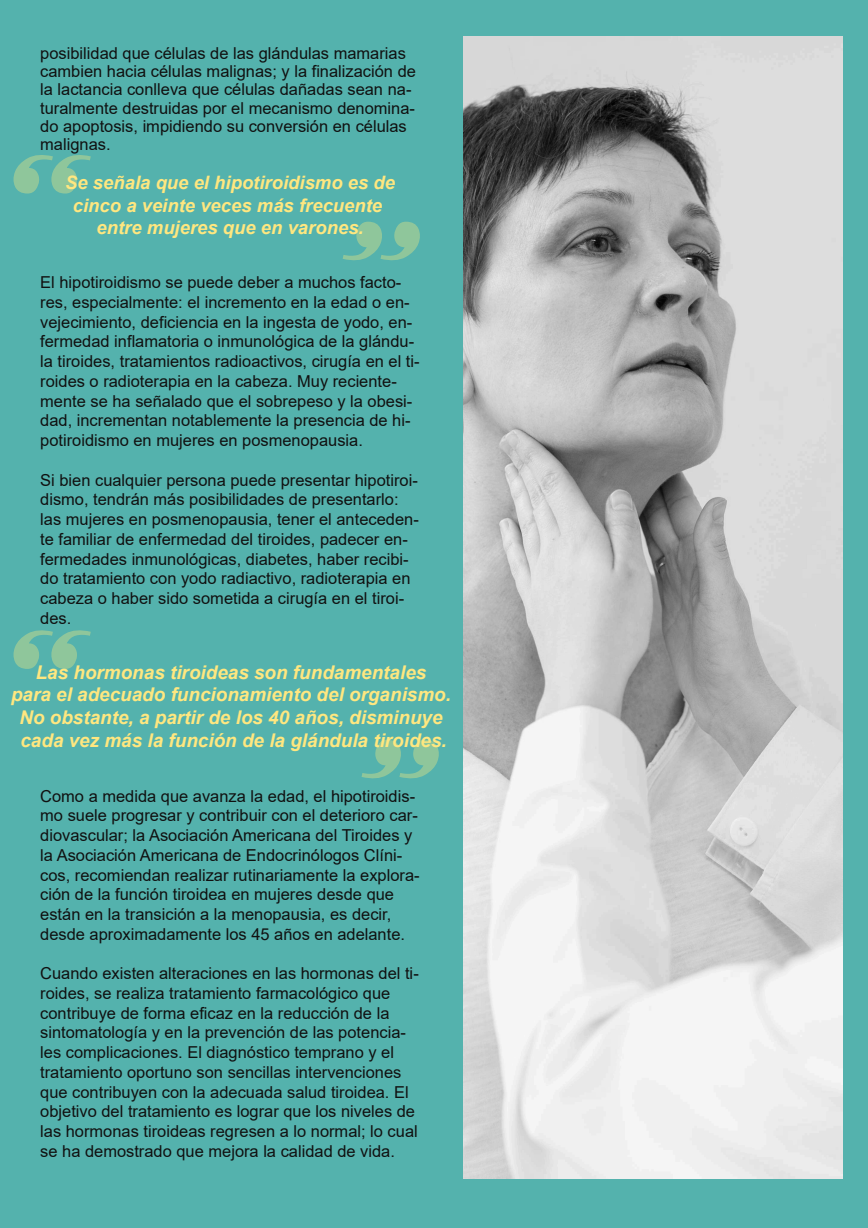
<style>
.page{position:relative;width:868px;height:1228px;background:#54b2ad}
.page>*{position:absolute;margin:0;border:0;box-sizing:border-box;transform-origin:0 0}
.t1{font:italic 700 18.9px/22.7px "Arial";color:#ffe780;text-align:center}
.t2{font:italic 700 18.48px/22.2px "Arial";color:#ffe780;text-align:center}
.t3{font:16.45px/19.7px "Arial";color:#111}
</style>
<div class="page">
<svg style="left:463px;top:36px;width:380px;height:1143px;background:#c7c7c7"></svg>
<svg style="left:13px;top:155px;width:78px;height:39px"></svg>
<svg style="left:343px;top:222px;width:77px;height:38px"></svg>
<svg style="left:13px;top:630px;width:78px;height:39px"></svg>
<svg style="left:362px;top:740px;width:77px;height:38px"></svg>
<p class="t3" style="left:40px;top:44px;width:377px;line-height:18.2px">posibilidad que células de las glándulas mamarias cambien hacia células malignas; y la finalización de la lactancia conlleva que células dañadas sean na&shy;turalmente destruidas por el mecanismo denomina&shy;do apoptosis, impidiendo su conversión en células malignas.</p>
<p class="t2" style="left:65px;top:172px;width:331px">Se señala que el hipotiroidismo es de cinco a veinte veces más frecuente entre mujeres que en varones.</p>
<p class="t3" style="left:40px;top:272px;width:381px">El hipotiroidismo se puede deber a muchos facto&shy;res, especialmente: el incremento en la edad o en&shy;vejecimiento, deficiencia en la ingesta de yodo, en&shy;fermedad inflamatoria o inmunológica de la glándu&shy;la tiroides, tratamientos radioactivos, cirugía en el ti&shy;roides o radioterapia en la cabeza. Muy reciente&shy;mente se ha señalado que el sobrepeso y la obesi&shy;dad, incrementan notablemente la presencia de hi&shy;potiroidismo en mujeres en posmenopausia.</p>
<p class="t3" style="left:40px;top:470px;width:380px">Si bien cualquier persona puede presentar hipotiroi&shy;dismo, tendrán más posibilidades de presentarlo: las mujeres en posmenopausia, tener el anteceden&shy;te familiar de enfermedad del tiroides, padecer en&shy;fermedades inmunológicas, diabetes, haber recibi&shy;do tratamiento con yodo radiactivo, radioterapia en cabeza o haber sido sometida a cirugía en el tiroi&shy;des.</p>
<p class="t1" style="left:11px;top:661px;width:442px">Las hormonas tiroideas son fundamentales<br>para el adecuado funcionamiento del organismo.<br>No obstante, a partir de los 40 años, disminuye cada vez más la función de la glándula tiroides.</p>
<p class="t3" style="left:40px;top:786px;width:381px">Como a medida que avanza la edad, el hipotiroidis&shy;mo suele progresar y contribuir con el deterioro car&shy;diovascular; la Asociación Americana del Tiroides y la Asociación Americana de Endocrinólogos Clíni&shy;cos, recomiendan realizar rutinariamente la explora&shy;ción de la función tiroidea en mujeres desde que están en la transición a la menopausia, es decir, desde aproximadamente los 45 años en adelante.</p>
<p class="t3" style="left:40px;top:963px;width:380px">Cuando existen alteraciones en las hormonas del ti&shy;roides, se realiza tratamiento farmacológico que contribuye de forma eficaz en la reducción de la sintomatología y en la prevención de las potencia&shy;les complicaciones. El diagnóstico temprano y el tratamiento oportuno son sencillas intervenciones que contribuyen con la adecuada salud tiroidea. El objetivo del tratamiento es lograr que los niveles de las hormonas tiroideas regresen a lo normal; lo cual se ha demostrado que mejora la calidad de vida.</p>
</div>
